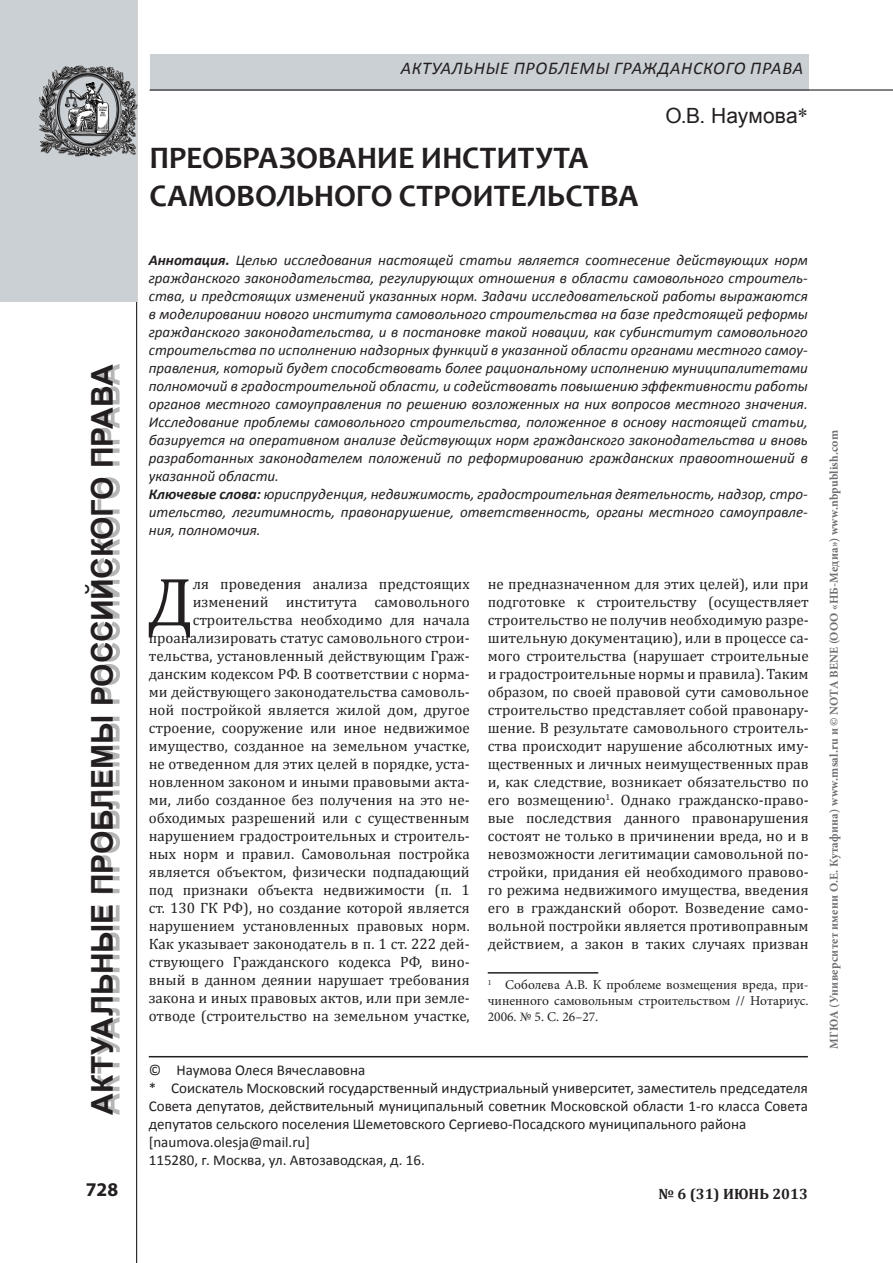
<style>
.page{position:relative;width:893px;height:1263px;background:#fff}
.page>*{position:absolute;margin:0;border:0;box-sizing:border-box;transform-origin:0 0}
.t1{font:69px "Cambria";color:#231f20}
.t2{font:700 31.5px "Candara";letter-spacing:-.01em;color:#231f20}
.t3{font:700 30px "Arial";letter-spacing:-.01em;color:#231f20}
.t4{font:21px "Arial";letter-spacing:.01em;color:#231f20}
.t5{font:700 19.5px "Myriad Pro";color:#231f20}
.t6{font:italic 18px "Calibri";color:#231f20}
.t7{font:15px/18px "Cambria";color:#231f20;text-align:right}
.t8{font:italic 15px/18px "Calibri";color:#231f20}
.t9{font:15px/18px "Calibri";color:#231f20}
.t10{font:700 15px "Cambria";color:#231f20}
.t11{font:13.5px/16.2px "Minion Pro";color:#231f20;text-align:justify}
.t12{font:700 12px "Minion Pro";letter-spacing:.02em;color:#6c6d70}
.s1{font-family:"Times New Roman"}
.s2{font-weight:700}
</style>
<div class="page">
<hr style="left:136px;top:0;width:1px;height:1263px;background:#231f20">
<div style="left:0;top:0;width:136px;height:301px;background:#cad0d4"></div>
<div style="left:92px;top:364px;width:28px;height:751px;background:#231f20;opacity:.33"></div>
<div style="left:150px;top:54px;width:658px;height:36px;background:#cad0d4"></div>
<hr style="left:150px;top:89px;width:743px;height:2px;background:#231f20">
<img style="left:39px;top:54px;width:99px;height:111px">
<hr style="left:149px;top:1056px;width:659px;height:1px;background:#231f20">
<hr style="left:488px;top:972px;width:110px;height:1px;background:#231f20">
<h3 class="t3" style="left:83px;top:1115px;width:747px;rotate:-90deg">Актуальные проблемы российского права</h3>
<p class="t6" style="left:401px;top:57px;width:12px">актуал</p>
<p class="t6" style="left:463px;top:57px;width:63px">ьные проблем</p>
<p class="t6" style="left:596px;top:57px;width:31px">ы гражданского</p>
<p class="t6" style="left:750px;top:57px;width:12px">права</p>
<h3 class="t4" style="left:665px;top:102px;width:144px">О.В. Наумова<span class="s1">*</span></h3>
<h2 class="t2" style="left:149px;top:139px;width:40px">Преобразование</h2>
<h2 class="t2" style="left:421px;top:139px;width:20px">института</h2>
<h2 class="t2" style="left:149px;top:176px;width:86px">самовол</h2>
<h2 class="t2" style="left:296px;top:176px;width:38px">ьного</h2>
<h2 class="t2" style="left:399px;top:176px;width:20px">строител</h2>
<h2 class="t2" style="left:547px;top:176px;width:38px">ьства</h2>
<p class="t8" style="left:149px;top:251px;width:661px"><span class="s2">Аннотация.</span> Целью исследования настоящей статьи является соотнесение действующих норм гражданского законодательства, регулирующих отношения в области самовольного строитель&shy;ства, и предстоящих изменений указанных норм. Задачи исследовательской работы выражаются в моделировании нового института самовольного строительства на базе предстоящей реформы гражданского законодательства, и в постановке такой новации, как субинститут самовольного строительства по исполнению надзорных функций в указанной области органами местного самоу&shy;правления, который будет способствовать более рациональному исполнению муниципалитетами полномочий в градостроительной области, и содействовать повышению эффективности работы органов местного самоуправления по решению возложенных на них вопросов местного значения.<br>Исследование проблемы самовольного строительства, положенное в основу настоящей статьи, базируется на оперативном анализе действующих норм гражданского законодательства и вновь разработанных законодателем положений по реформированию гражданских правоотношений в указанной области.<br><span class="s2">Ключевые слова:</span> юриспруденция, недвижимость, градостроительная деятельность, надзор, стро&shy;ительство, легитимность, правонарушение, ответственность, органы местного самоуправле&shy;ния, полномочия.</p>
<h1 class="t1" style="left:148px;top:561px;width:47px">Д</h1>
<p class="t7" style="left:149px;top:575px;width:322px">ля проведения анализа предстоящих изменений института самовольного строительства необходимо для начала проанализировать статус самовольного строи&shy;тельства, установленный действующим Граж&shy;данским кодексом РФ. В соответствии с норма&shy;ми действующего законодательства самоволь&shy;ной постройкой является жилой дом, другое строение, сооружение или иное недвижимое имущество, созданное на земельном участке, не отведенном для этих целей в порядке, уста&shy;новленном законом и иными правовыми акта&shy;ми, либо созданное без получения на это не&shy;обходимых разрешений или с существенным нарушением градостроительных и строитель&shy;ных норм и правил. Самовольная постройка является объектом, физически подпадающий под признаки объекта недвижимости (п. 1 ст. 130 ГК РФ), но создание которой является нарушением установленных правовых норм.<br>Как указывает законодатель в п. 1 ст. 222 дей&shy;ствующего Гражданского кодекса РФ, вино&shy;вный в данном деянии нарушает требования закона и иных правовых актов, или при земле&shy;отводе (строительство на земельном участке,</p>
<p class="t7" style="left:488px;top:575px;width:322px;text-align:justify">не предназначенном для этих целей), или при подготовке к строительству (осуществляет строительство не получив необходимую разре&shy;шительную документацию), или в процессе са&shy;мого строительства (нарушает строительные и градостроительные нормы и правила). Таким образом, по своей правовой сути самовольное строительство представляет собой правонару&shy;шение. В результате самовольного строитель&shy;ства происходит нарушение абсолютных иму&shy;щественных и личных неимущественных прав и, как следствие, возникает обязательство по его возмещению<sup>1</sup>. Однако гражданско-право&shy;вые последствия данного правонарушения состоят не только в причинении вреда, но и в невозможности легитимации самовольной по&shy;стройки, придания ей необходимого правово&shy;го режима недвижимого имущества, введения его в гражданский оборот. Возведение само&shy;вольной постройки является противоправным действием, а закон в таких случаях призван</p>
<p class="t11" style="left:488px;top:977px;width:322px"><sup>1</sup> Соболева A.B. К проблеме возмещения вреда, при&shy;чиненного самовольным строительством // Нотариус.<br>2006. № 5. С. 26–27.</p>
<p class="t9" style="left:149px;top:1061px;width:661px">© Наумова Олеся Вячеславовна<br>* Соискатель Московский государственный индустриальный университет, заместитель председателя Совета депутатов, действительный муниципальный советник Московской области 1-го класса Совета депутатов сельского поселения Шеметовского Сергиево-П осадского муниципального района [naumova.olesja@mail.ru]<br>115280, г. Москва, ул. Автозаводская, д. 16.</p>
<h3 class="t5" style="left:86px;top:1177px;width:34px">728</h3>
<p class="t10" style="left:658px;top:1183px;width:151px">№ 6 (31) июнь 2013</p>
<p class="t12" style="left:825px;top:1048px;width:620px;rotate:-90deg">МГЮА (Университет имени О.Е. Кутафина) www.msal.ru и © NOTA BENE (ООО «НБ-Медиа») www.nbpublish.com</p>
</div>
